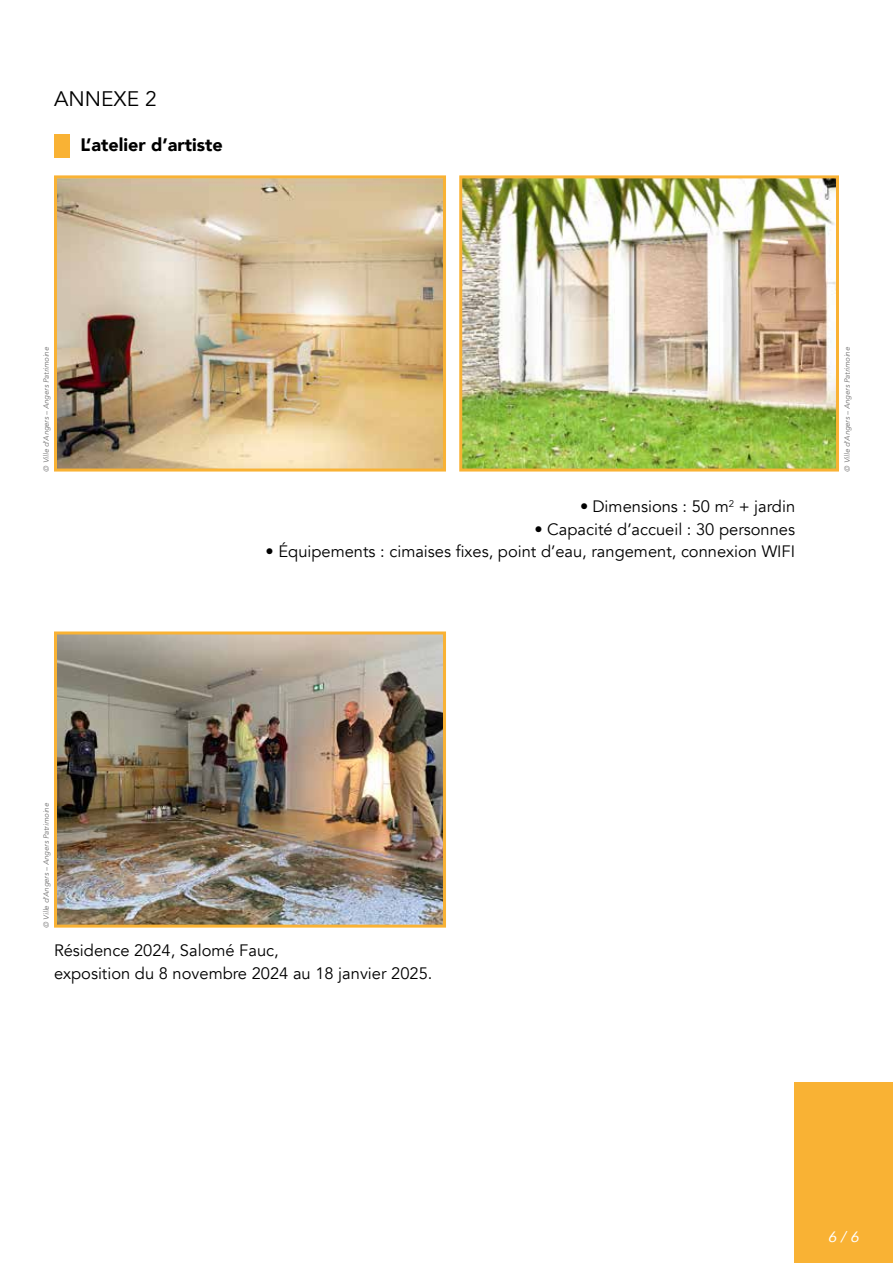
<style>
.page{position:relative;width:893px;height:1263px;background:#fff}
.page>*{position:absolute;margin:0;border:0;box-sizing:border-box;transform-origin:0 0}
.t1{font:21px "Avenir";color:#000}
.t2{font:900 18px "Avenir";color:#000}
.t3{font:16.5px/22.5px "Avenir";color:#000}
.t4{font:italic 15px "Avenir";color:#fff}
.t5{font:italic 7.5px "Avenir";color:#706f6f}
</style>
<div class="page">
<div style="left:54px;top:134px;width:16px;height:23px;background:#f9b234"></div>
<div style="left:794px;top:1082px;width:99px;height:181px;background:#f9b234"></div>
<img style="left:58px;top:179px;width:384px;height:288px">
<div style="left:54px;top:175px;width:392px;height:296px;border:3px solid #f9b234"></div>
<img style="left:463px;top:179px;width:372px;height:288px">
<div style="left:459px;top:175px;width:380px;height:296px;border:3px solid #f9b234"></div>
<img style="left:58px;top:635px;width:384px;height:289px">
<div style="left:54px;top:631px;width:392px;height:297px;border:3px solid #f9b234"></div>
<p class="t1" style="left:54px;top:86px;width:104px">ANNEXE 2</p>
<p class="t2" style="left:81px;top:130px;width:144px">L’atelier d’artiste</p>
<p class="t5" style="left:42px;top:471px;width:126px;rotate:-90deg">© Ville d’Angers – Angers Patrimoine</p>
<p class="t5" style="left:843px;top:471px;width:126px;rotate:-90deg">© Ville d’Angers – Angers Patrimoine</p>
<p class="t5" style="left:42px;top:928px;width:126px;rotate:-90deg">© Ville d’Angers – Angers Patrimoine</p>
<p class="t3" style="left:580px;top:496px;width:216px">• Dimensions : 50 m<sup>2</sup> + jardin</p>
<p class="t3" style="left:534px;top:518px;width:262px">• Capacité d’accueil : 30 personnes</p>
<p class="t3" style="left:266px;top:541px;width:531px">• Équipements : cimaises fixes, point d’eau, rangement, connexion WIFI</p>
<p class="t3" style="left:54px;top:940px;width:380px">Résidence 2024, Salomé Fauc,<br>exposition du 8 novembre 2024 au 18 janvier 2025.</p>
<p class="t4" style="left:828px;top:1227px;width:32px">6 / 6</p>
</div>
